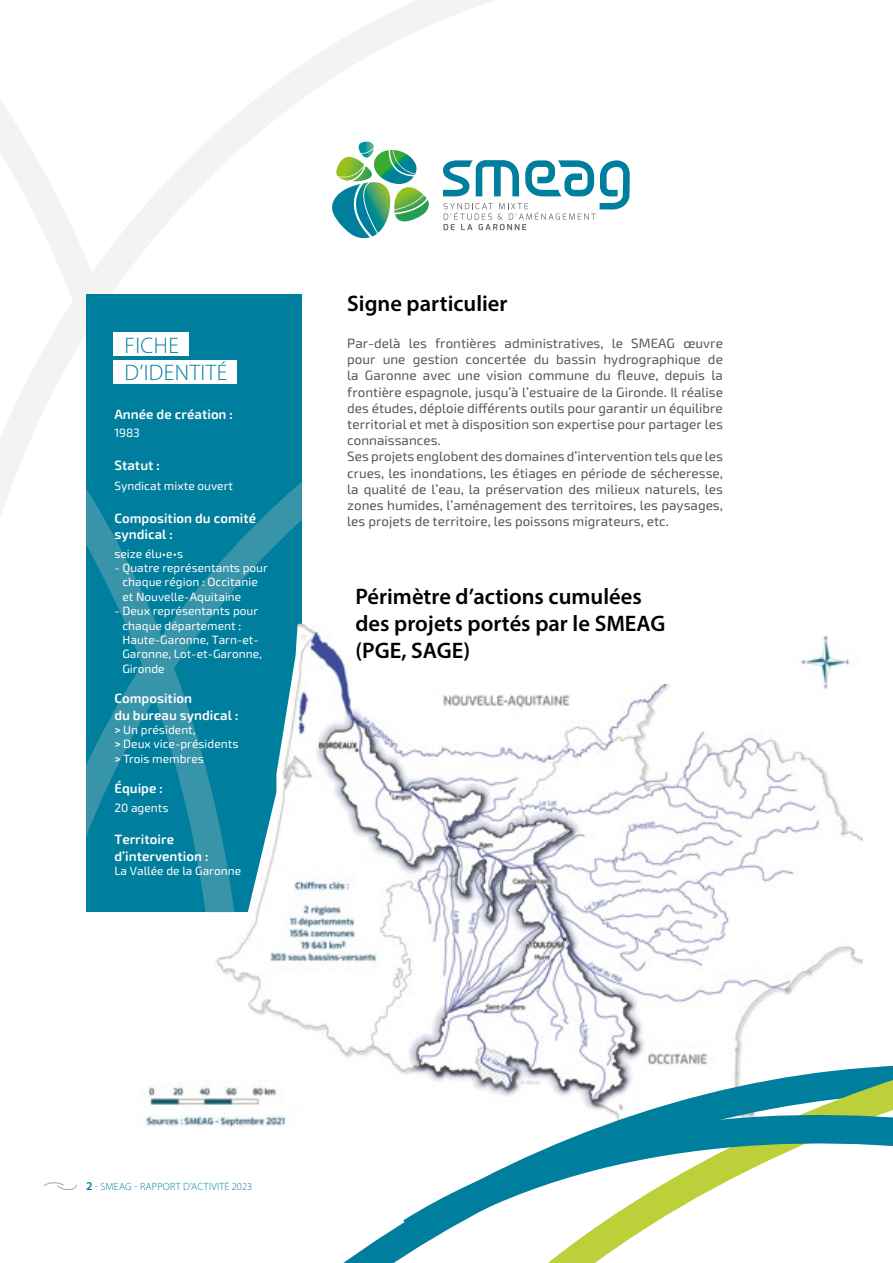
<style>
.page{position:relative;width:893px;height:1263px;background:#fff}
.page>*{position:absolute;margin:0;border:0;box-sizing:border-box;transform-origin:0 0}
.t1{font:600 22.5px/27px "Myriad Pro";color:#000}
.t2{font:300 22.5px/27px "Myriad Pro";letter-spacing:.02em;color:#007e9d}
.t3{font:13.5px/16.2px "Exo Soft";color:#575756}
.t4{font:600 13.5px/16.2px "Exo Soft";color:#fff}
.t5{font:12px/14.4px "Exo Soft";color:#fff}
.t6{font:300 10.5px "Myriad Pro";letter-spacing:.02em;color:#007d9e}
.s1{font-weight:600}
.s2{font-weight:600;font-size:12px}
</style>
<div class="page">
<svg style="left:43px;top:1182px;width:34px;height:8px"></svg>
<svg style="left:189px;top:0;width:337px;height:624px"></svg>
<svg style="left:0;top:100px;width:189px;height:417px"></svg>
<svg style="left:259px;top:299px;width:43px;height:325px;background:#06809e"></svg>
<svg style="left:86px;top:295px;width:173px;height:617px;background:#08819e"></svg>
<img style="left:139px;top:624px;width:724px;height:503px">
<svg style="left:301px;top:1062px;width:22px;height:65px"></svg>
<svg style="left:323px;top:1000px;width:570px;height:263px"></svg>
<svg style="left:372px;top:1111px;width:521px;height:152px"></svg>
<svg style="left:443px;top:160px;width:187px;height:70px"></svg>
<svg style="left:332px;top:142px;width:97px;height:96px"></svg>
<div style="left:356px;top:587px;width:409px;height:96px;background:#fff"></div>
<div style="left:113px;top:333px;width:75px;height:23px;background:#fff"></div>
<div style="left:113px;top:360px;width:124px;height:24px;background:#fff"></div>
<h1 class="t2" style="left:125px;top:331px;width:104px">FICHE<br>D’IDENTITÉ</h1>
<p class="t4" style="left:114px;top:406px;width:120px">Année de création :</p>
<p class="t5" style="left:114px;top:426px;width:27px">1983</p>
<p class="t4" style="left:114px;top:457px;width:47px">Statut :</p>
<p class="t5" style="left:114px;top:479px;width:120px">Syndicat mixte ouvert</p>
<p class="t4" style="left:114px;top:510px;width:143px">Composition du comité syndical :</p>
<p class="t5" style="left:114px;top:546px;width:70px">seize élu•e•s</p>
<p class="t5" style="left:122px;top:561px;width:147px;text-indent:-8px">- Quatre représentants pour chaque région : Occitanie et Nouvelle-Aquitaine</p>
<p class="t5" style="left:122px;top:604px;width:141px;text-indent:-8px">- Deux représentants pour chaque département :<br>Haute-Garonne, Tarn-et-<br>Garonne, Lot-et-Garonne,<br>Gironde</p>
<p class="t4" style="left:114px;top:691px;width:126px">Composition<br>du bureau syndical :</p>
<p class="t5" style="left:114px;top:723px;width:126px"><span class="s1">&gt;</span> Un président,<br><span class="s1">&gt;</span> Deux vice-présidents <span class="s1">&gt;</span> Trois membres</p>
<p class="t4" style="left:114px;top:781px;width:50px">Équipe :</p>
<p class="t5" style="left:114px;top:801px;width:56px">20 agents</p>
<p class="t4" style="left:114px;top:832px;width:96px">Territoire d’intervention :</p>
<p class="t5" style="left:114px;top:864px;width:128px">La Vallée de la Garonne</p>
<h1 class="t1" style="left:347px;top:290px;width:162px">Signe particulier</h1>
<p class="t3" style="left:347px;top:335px;width:377px">Par-delà les frontières administratives, le SMEAG œuvre pour une gestion concertée du bassin hydrographique de la Garonne avec une vision commune du fleuve, depuis la frontière espagnole, jusqu’à l’estuaire de la Gironde. Il réalise des études, déploie différents outils pour garantir un équilibre territorial et met à disposition son expertise pour partager les connaissances.<br>Ses projets englobent des domaines d’intervention tels que les crues, les inondations, les étiages en période de sécheresse, la qualité de l’eau, la préservation des milieux naturels, les zones humides, l’aménagement des territoires, les paysages, les projets de territoire, les poissons migrateurs, etc.</p>
<h1 class="t1" style="left:356px;top:582px;width:311px">Périmètre d’actions cumulées des projets portés par le SMEAG (PGE, SAGE)</h1>
<p class="t6" style="left:86px;top:1180px;width:168px"><span class="s2">2</span> - SMEAG - RAPPORT D’ACTIVITÉ 2023</p>
</div>
